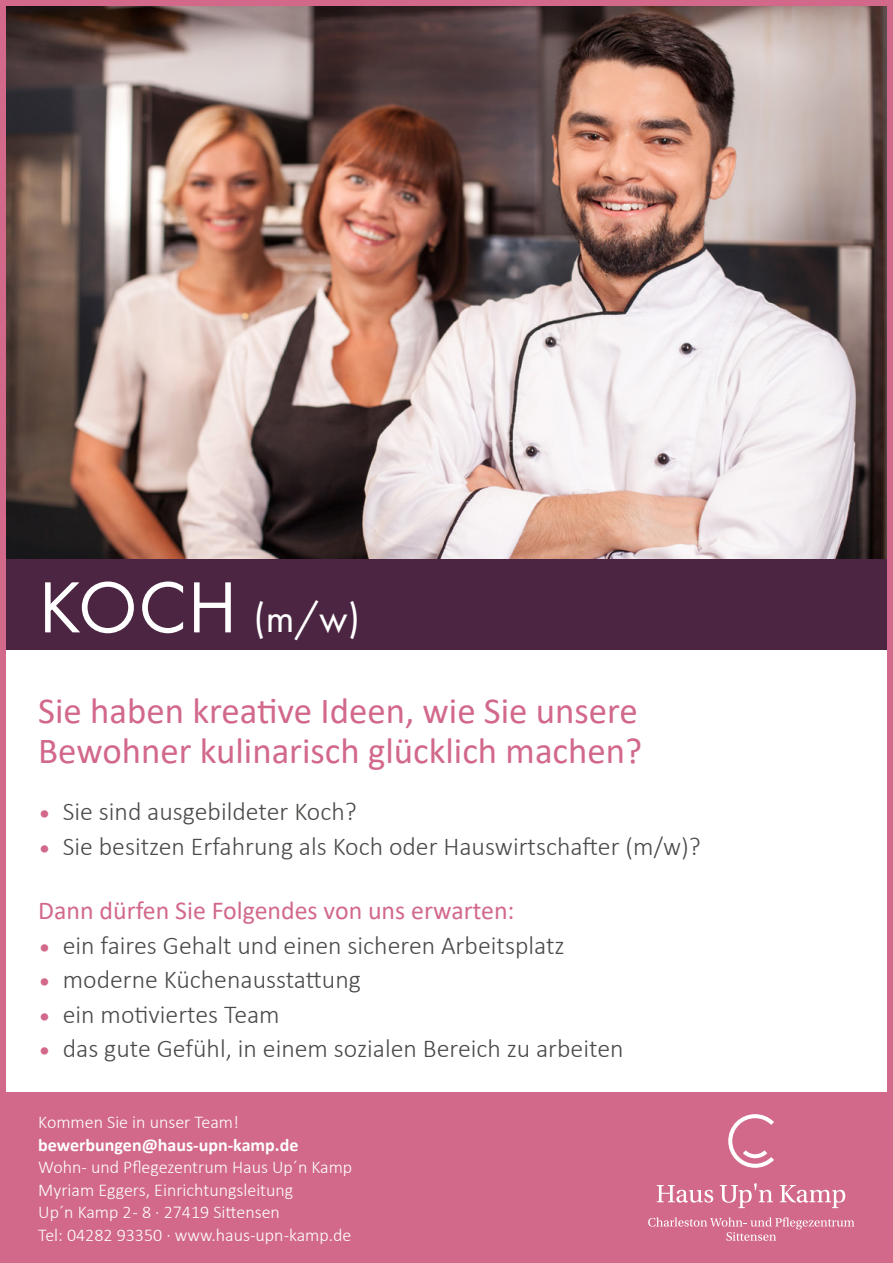
<style>
.page{position:relative;width:893px;height:1263px;background:#fff}
.page>*{position:absolute;margin:0;border:0;box-sizing:border-box;transform-origin:0 0}
.t1{font:42px "Futura PT";color:#fff}
.t2{font:36.75px/39.6px "Calibri";color:#d2698a}
.t3{font:300 25.8px "Calibri";color:#4a4a49}
.t4{font:25.8px "Calibri";color:#d2698a}
.t5{font:300 18px/22.5px "Calibri";color:#fff}
.t6{font:700 18px "Calibri";color:#fff}
.s1{font-size:75px}
.s2{color:#d2698a}
</style>
<div class="page">
<img style="left:7px;top:7px;width:879px;height:552px">
<div style="left:0;top:1093px;width:893px;height:170px;background:#d2698a"></div>
<svg style="left:728px;top:1114px;width:46px;height:54px"></svg>
<svg style="left:657px;top:1185px;width:56px;height:17px"></svg>
<svg style="left:720px;top:1183px;width:53px;height:25px"></svg>
<svg style="left:780px;top:1185px;width:65px;height:23px"></svg>
<svg style="left:648px;top:1217px;width:206px;height:24px"></svg>
<div style="left:0;top:559px;width:893px;height:90px;background:#4b2541"></div>
<div style="left:0;top:0;width:893px;height:1263px;border:6px solid #d2698a"></div>
<h1 class="t1" style="left:39px;top:593px;width:323px"><span class="s1">KOCH</span> (m/w)</h1>
<h2 class="t2" style="left:38px;top:690px;width:605px">Sie haben kreative Ideen, wie Sie unsere<br>Bewohner kulinarisch glücklich machen?</h2>
<p class="t3" style="left:38px;top:796px;width:320px"><span class="s2">•</span> Sie sind ausgebildeter Koch?</p>
<p class="t3" style="left:38px;top:830px;width:664px"><span class="s2">•</span> Sie besitzen Erfahrung als Koch oder Hauswirtschafter (m/w)?</p>
<p class="t4" style="left:38px;top:893px;width:478px">Dann dürfen Sie Folgendes von uns erwarten:</p>
<p class="t3" style="left:38px;top:929px;width:528px"><span class="s2">•</span> ein faires Gehalt und einen sicheren Arbeitsplatz</p>
<p class="t3" style="left:38px;top:963px;width:324px"><span class="s2">•</span> moderne Küchenausstattung</p>
<p class="t3" style="left:38px;top:998px;width:243px"><span class="s2">•</span> ein motiviertes Team</p>
<p class="t3" style="left:38px;top:1032px;width:587px"><span class="s2">•</span> das gute Gefühl, in einem sozialen Bereich zu arbeiten</p>
<p class="t5" style="left:38px;top:1111px;width:202px">Kommen Sie in unser Team!</p>
<p class="t6" style="left:38px;top:1132px;width:262px">bewerbungen@haus-upn-kamp.de</p>
<p class="t5" style="left:38px;top:1156px;width:315px">Wohn- und Pflegezentrum Haus Up´n Kamp Myriam Eggers, Einrichtungsleitung<br>Up´n Kamp 2 - 8 · 27419 Sittensen<br>Tel: 04282 93350 · www.haus-upn-kamp.de</p>
</div>
